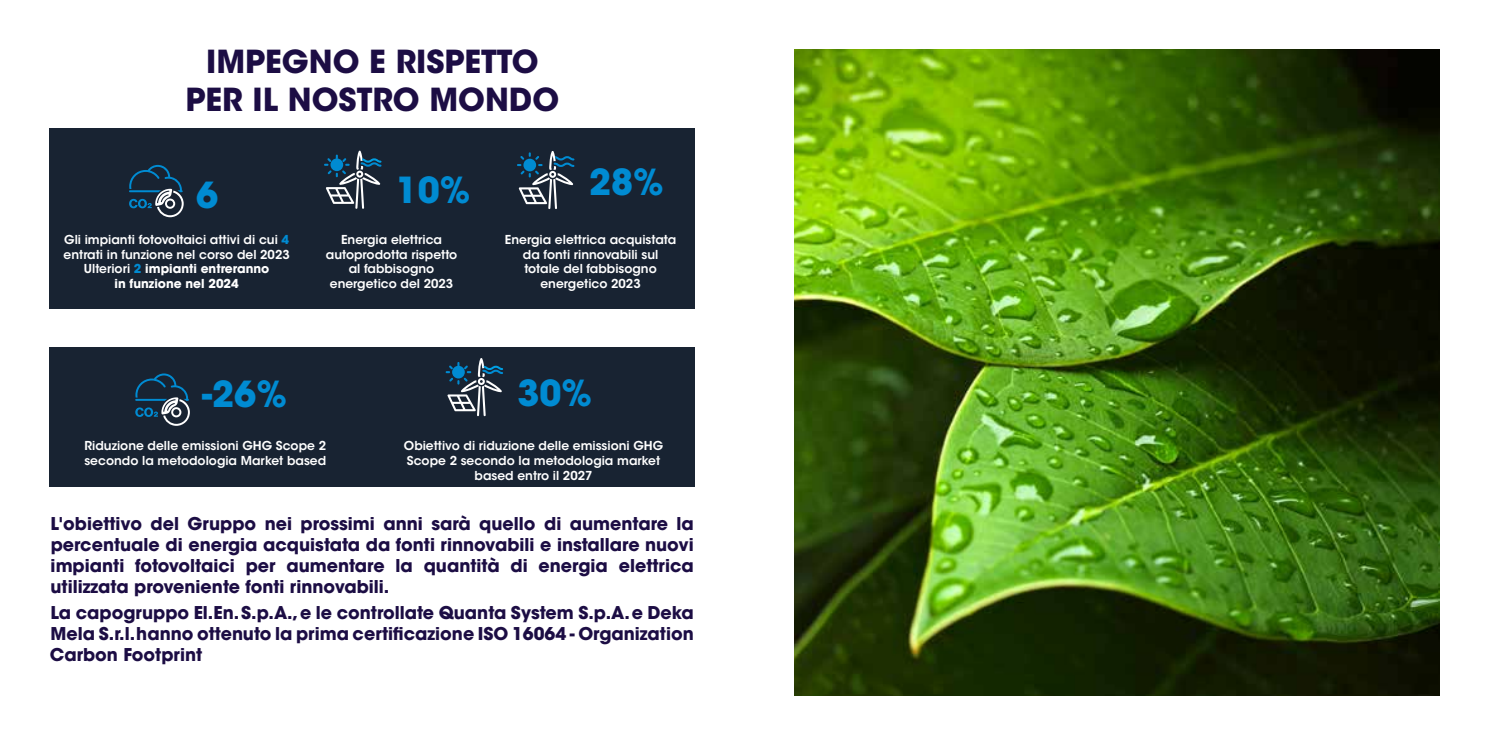
<style>
.page{position:relative;width:1489px;height:745px;background:#fff}
.page>*{position:absolute;margin:0;border:0;box-sizing:border-box;transform-origin:0 0}
.t1{font:700 35.7px "ITC Avant Garde Std";color:#008bd2}
.t2{font:700 31.5px/37.8px "ITC Avant Garde Std";color:#1c0d44;text-align:center}
.t3{font:700 17.5px/21px "ITC Avant Garde Std";color:#1c0d44;text-align:justify}
.t4{font:600 12.25px/14.7px "ITC Avant Garde Std";color:#fff;text-align:center}
.s1{font-weight:700;color:#008bd2}
.s2{font-weight:700}
</style>
<div class="page">
<div style="left:50px;top:128px;width:644px;height:180px;background:#182332"></div>
<svg style="left:129px;top:165px;width:55px;height:52px"></svg>
<svg style="left:324px;top:150px;width:57px;height:59px"></svg>
<svg style="left:517px;top:151px;width:57px;height:58px"></svg>
<div style="left:50px;top:347px;width:644px;height:139px;background:#182332"></div>
<svg style="left:135px;top:373px;width:55px;height:52px"></svg>
<svg style="left:445px;top:358px;width:58px;height:58px"></svg>
<img style="left:794px;top:50px;width:645px;height:644px">
<h2 class="t2" style="left:186px;top:42px;width:375px">IMPEGNO E RISPETTO<br>PER IL NOSTRO MONDO</h2>
<h1 class="t1" style="left:196px;top:171px;width:24px">6</h1>
<h1 class="t1" style="left:396px;top:166px;width:76px">10%</h1>
<h1 class="t1" style="left:589px;top:159px;width:76px">28%</h1>
<p class="t4" style="left:64px;top:232px;width:228px">Gli impianti fotovoltaici attivi di cui <span class="s1">4 </span>entrati in funzione nel corso del 2023<br>Ulteriori <span class="s1">2</span> <span class="s2">impianti entreranno<br>in funzione nel 2024</span></p>
<p class="t4" style="left:505px;top:232px;width:173px">Energia elettrica acquistata da fonti rinnovabili sul totale del fabbisogno energetico 2023</p>
<p class="t4" style="left:326px;top:232px;width:133px">Energia elettrica autoprodotta rispetto al fabbisogno energetico del 2023</p>
<h1 class="t1" style="left:202px;top:370px;width:86px">-26%</h1>
<h1 class="t1" style="left:517px;top:369px;width:76px">30%</h1>
<p class="t4" style="left:84px;top:438px;width:243px;text-align:left">Riduzione delle emissioni GHG Scope 2 secondo la metodologia Market based</p>
<p class="t4" style="left:404px;top:438px;width:261px">Obiettivo di riduzione delle emissioni GHG<br>Scope 2 secondo la metodologia market based entro il 2027</p>
<p class="t3" style="left:50px;top:512px;width:645px">L'obiettivo del Gruppo nei prossimi anni sarà quello di aumentare la percentuale di energia acquistata da fonti rinnovabili e installare nuovi impianti fotovoltaici per aumentare la quantità di energia elettrica utilizzata proveniente fonti rinnovabili.</p>
<h3 class="t3" style="left:50px;top:601px;width:645px">La capogruppo El.En. S.p.A., e le controllate Quanta System S.p.A. e Deka Mela S.r.l.hanno ottenuto la prima certificazione ISO 16064 - Organization Carbon Footprint</h3>
</div>
